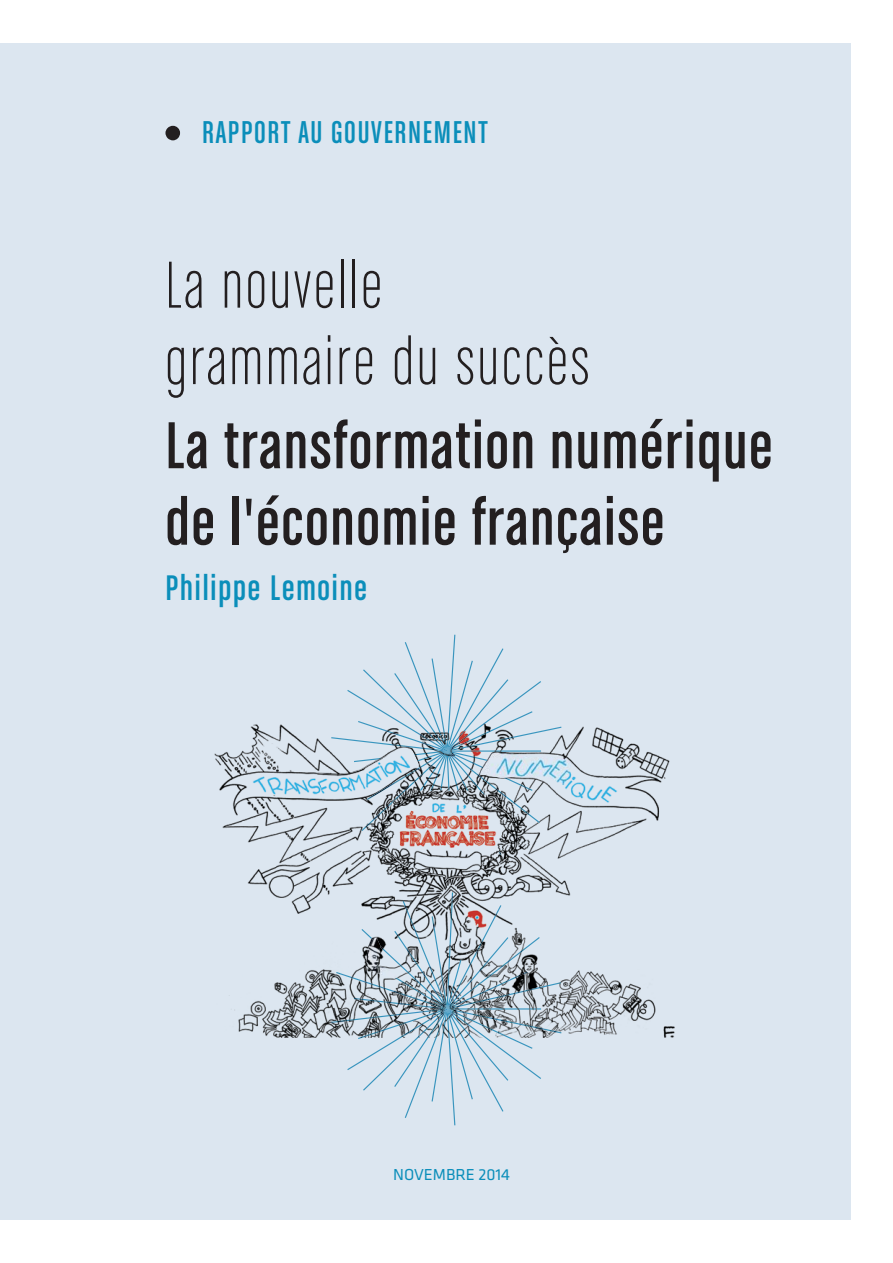
<style>
.page{position:relative;width:893px;height:1263px;background:#fff}
.page>*{position:absolute;margin:0;border:0;box-sizing:border-box;transform-origin:0 0}
.t1{font:70.5px/76.5px "Chalet Comprime Cologne Sixty";letter-spacing:.03em;color:#231f20}
.t2{font:70.5px/76.5px "Chalet Comprime Milan Sixty";letter-spacing:.05em;color:#231f20}
.t3{font:37.8px "Chalet Comprime Cologne Sixty";letter-spacing:.05em;color:#0b8eba}
.t4{font:33.6px "Chalet Comprime Cologne Sixty";letter-spacing:.05em;color:#0b8eba}
.t5{font:16.5px "Klavika";color:#0b8eba}
</style>
<div class="page">
<div style="left:0;top:44px;width:850px;height:1176px;background:#dce6f0"></div>
<svg style="left:347px;top:1038px;width:194px;height:87px"></svg>
<svg style="left:347px;top:635px;width:194px;height:87px"></svg>
<svg style="left:165px;top:126px;width:15px;height:14px"></svg>
<img style="left:214px;top:724px;width:461px;height:314px">
<img style="left:447px;top:1033px;width:64px;height:5px">
<img style="left:447px;top:982px;width:114px;height:51px">
<img style="left:447px;top:937px;width:94px;height:73px">
<img style="left:336px;top:972px;width:192px;height:37px">
<img style="left:501px;top:937px;width:7px;height:72px">
<img style="left:453px;top:905px;width:48px;height:104px">
<img style="left:453px;top:959px;width:9px;height:50px">
<img style="left:447px;top:892px;width:6px;height:117px">
<img style="left:403px;top:901px;width:45px;height:30px">
<img style="left:361px;top:929px;width:86px;height:69px">
<img style="left:377px;top:966px;width:70px;height:32px">
<img style="left:354px;top:998px;width:93px;height:10px">
<img style="left:331px;top:1008px;width:27px;height:15px">
<img style="left:358px;top:1008px;width:40px;height:30px">
<img style="left:398px;top:1008px;width:49px;height:30px">
<img style="left:447px;top:722px;width:64px;height:5px">
<img style="left:447px;top:727px;width:114px;height:24px">
<img style="left:447px;top:750px;width:94px;height:73px">
<img style="left:501px;top:751px;width:31px;height:40px">
<img style="left:459px;top:751px;width:42px;height:40px">
<img style="left:449px;top:751px;width:10px;height:40px">
<img style="left:447px;top:751px;width:2px;height:40px">
<img style="left:361px;top:794px;width:19px;height:37px">
<img style="left:367px;top:762px;width:80px;height:38px">
<img style="left:419px;top:752px;width:28px;height:10px">
<img style="left:331px;top:737px;width:27px;height:11px">
<img style="left:358px;top:722px;width:40px;height:26px">
<img style="left:398px;top:722px;width:49px;height:30px">
<img style="left:380px;top:791px;width:136px;height:90px">
<img style="left:317px;top:748px;width:102px;height:46px">
<img style="left:479px;top:753px;width:93px;height:31px">
<img style="left:453px;top:916px;width:23px;height:43px">
<img style="left:366px;top:938px;width:31px;height:40px">
<svg style="left:524px;top:968px;width:9px;height:6px"></svg>
<p class="t4" style="left:202px;top:119px;width:287px">RAPPORT AU GOUVERNEMENT</p>
<p class="t2" style="left:165px;top:250px;width:425px">La nouvelle grammaire du succès</p>
<p class="t1" style="left:165px;top:411px;width:608px">La transformation numérique de l'économie française</p>
<p class="t3" style="left:165px;top:573px;width:203px">Philippe Lemoine</p>
<p class="t5" style="left:393px;top:1169px;width:118px">NOVEMBRE 2014</p>
</div>
